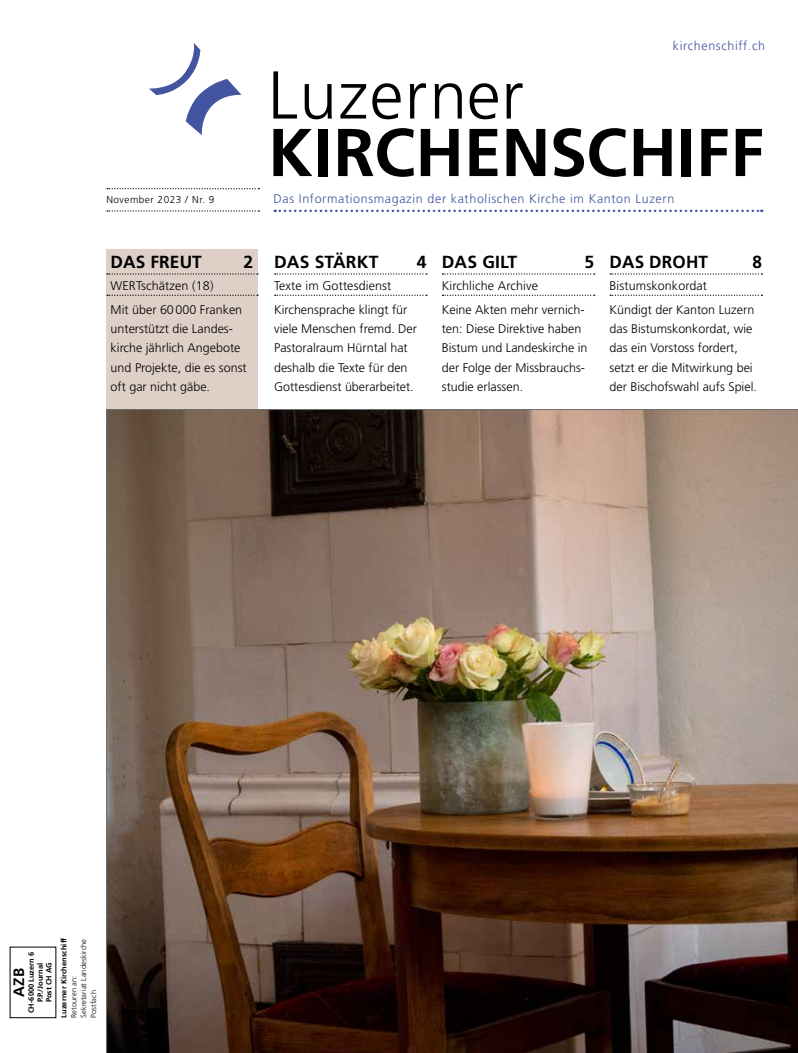
<style>
.page{position:relative;width:798px;height:1053px;background:#fff}
.page>*{position:absolute;margin:0;border:0;box-sizing:border-box;transform-origin:0 0}
.t1{font:700 67.5px "Frutiger LT Std";color:#000}
.t2{font:300 67.5px "Frutiger LT Std";letter-spacing:.02em;color:#000}
.t3{font:700 17.5px "Frutiger LT Std";letter-spacing:.01em;color:#000}
.t4{font:700 15px "Frutiger LT Std";color:#000}
.t5{font:300 12.5px/19.4px "Frutiger LT Std";color:#000}
.t6{font:300 12.5px "Frutiger LT Std";letter-spacing:.05em;color:#4354a1}
.t7{font:300 10px "Frutiger LT Std";letter-spacing:.05em;color:#000}
.t8{font:700 7.5px/8.8px "Frutiger LT Std";color:#000;text-align:center}
.t9{font:300 7.5px/9.8px "Frutiger LT Std";letter-spacing:.01em;color:#000}
</style>
<div class="page">
<div style="left:106px;top:249px;width:151px;height:166px;background:#decfc7"></div>
<svg style="left:610px;top:273px;width:152px;height:1px"></svg>
<svg style="left:610px;top:294px;width:152px;height:2px"></svg>
<svg style="left:274px;top:273px;width:153px;height:1px"></svg>
<svg style="left:274px;top:294px;width:153px;height:2px"></svg>
<svg style="left:442px;top:273px;width:152px;height:1px"></svg>
<svg style="left:442px;top:294px;width:152px;height:2px"></svg>
<img style="left:106px;top:409px;width:691px;height:643px">
<svg style="left:107px;top:273px;width:151px;height:1px"></svg>
<svg style="left:107px;top:294px;width:151px;height:2px"></svg>
<svg style="left:107px;top:210px;width:152px;height:1px"></svg>
<svg style="left:107px;top:188px;width:152px;height:1px"></svg>
<svg style="left:274px;top:209px;width:488px;height:3px"></svg>
<svg style="left:149px;top:43px;width:92px;height:92px"></svg>
<p class="t6" style="left:672px;top:39px;width:94px">kirchenschiff.ch</p>
<h1 class="t2" style="left:268px;top:57px;width:257px">Luzerner</h1>
<h1 class="t1" style="left:268px;top:113px;width:497px">KIRCHENSCHIFF</h1>
<p class="t7" style="left:106px;top:194px;width:110px">November 2023 / Nr. 9</p>
<p class="t6" style="left:273px;top:191px;width:402px">Das Informationsmagazin der katholischen Kirche im Kanton Luzern</p>
<h2 class="t3" style="left:111px;top:252px;width:93px">DAS FREUT</h2>
<h2 class="t3" style="left:243px;top:252px;width:11px">2</h2>
<p class="t5" style="left:111px;top:273px;width:133px;line-height:24px">WERTschätzen (18)<br>Mit über 60000 Franken</p>
<p class="t5" style="left:111px;top:319px;width:137px">unterstützt die Landes&shy;kirche jährlich Angebote und Projekte, die es sonst oft gar nicht gäbe.</p>
<h2 class="t3" style="left:274px;top:252px;width:106px">DAS STÄRKT</h2>
<h2 class="t3" style="left:416px;top:252px;width:11px">4</h2>
<p class="t5" style="left:274px;top:273px;width:135px;line-height:24px">Texte im Gottesdienst<br>Kirchensprache klingt für</p>
<p class="t5" style="left:274px;top:319px;width:144px">viele Menschen fremd. Der<br>Pastoralraum Hürntal hat deshalb die Texte für den<br>Gottesdienst überarbeitet.</p>
<h2 class="t3" style="left:441px;top:252px;width:77px">DAS GILT</h2>
<h2 class="t3" style="left:584px;top:252px;width:11px">5</h2>
<p class="t5" style="left:441px;top:273px;width:144px;line-height:24px">Kirchliche Archive<br>Keine Akten mehr vernich-</p>
<p class="t5" style="left:441px;top:319px;width:147px">ten: Diese Direktive haben<br>Bistum und Landeskirche in der Folge der Missbrauchs&shy;studie erlassen.</p>
<h2 class="t3" style="left:609px;top:252px;width:100px">DAS DROHT</h2>
<h2 class="t3" style="left:752px;top:252px;width:11px">8</h2>
<p class="t5" style="left:609px;top:273px;width:146px;line-height:24px">Bistumskonkordat<br>Kündigt der Kanton Luzern</p>
<p class="t5" style="left:609px;top:319px;width:149px">das Bistumskonkordat, wie das ein Vorstoss fordert, setzt er die Mitwirkung bei der Bischofswahl aufs Spiel.</p>
<p class="t8" style="left:27px;top:1013px;width:63px;rotate:-90deg">CH-6000 Luzern 6<br>P.P./Journal<br>Post CH AG</p>
<p class="t4" style="left:10px;top:996px;width:30px;rotate:-90deg">AZB</p>
<p class="t8" style="left:60px;top:1017px;width:82px;rotate:-90deg">Luzerner Kirchenschiff</p>
<p class="t9" style="left:69px;top:1017px;width:80px;rotate:-90deg">Retouren an:<br>Sekretariat Landeskirche<br>Postfach</p>
</div>
